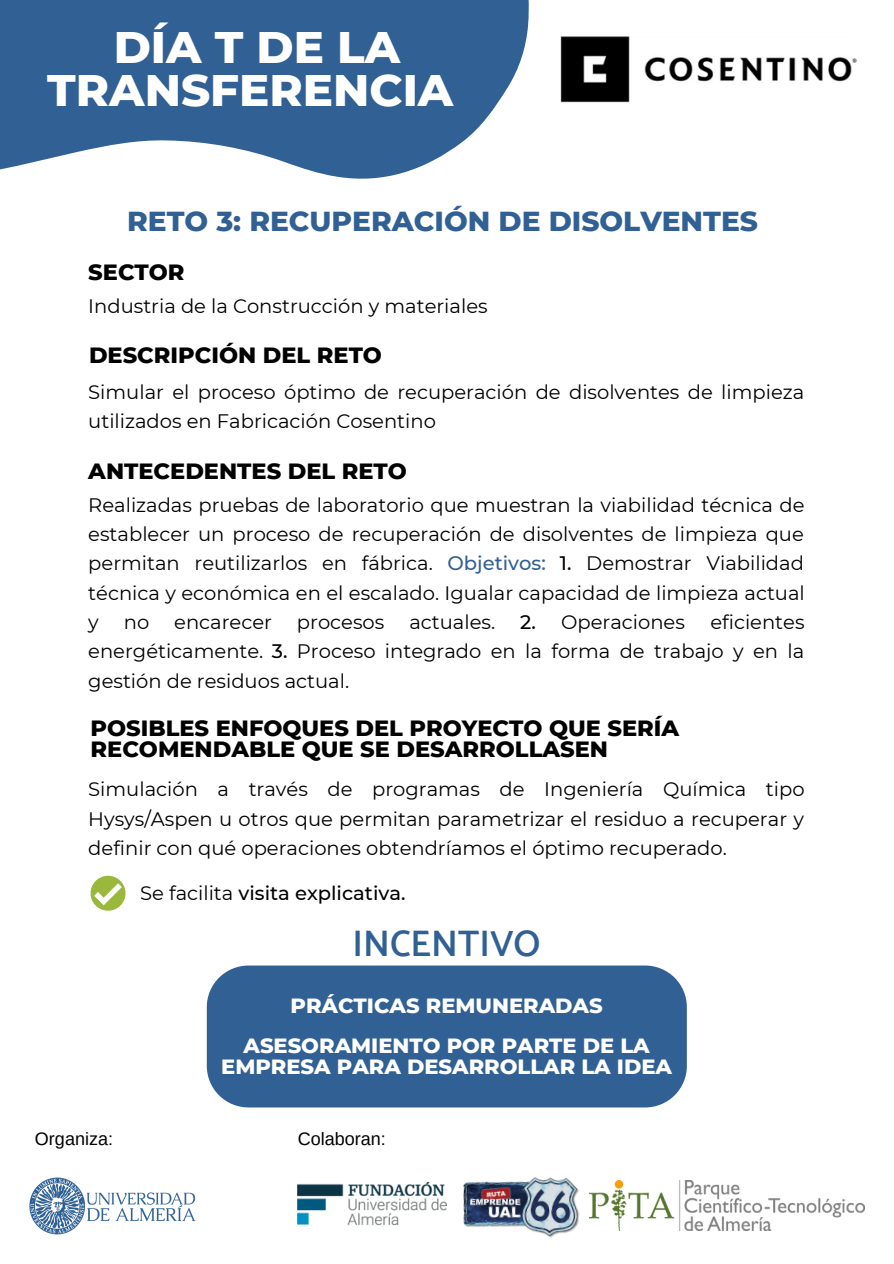
<style>
.page{position:relative;width:894px;height:1264px;background:#fff}
.page>*{position:absolute;margin:0;border:0;box-sizing:border-box;transform-origin:0 0}
.t1{font:800 45px/42.8px "Montserrat";color:#fff;text-align:center}
.t2{font:600 36.75px "Catamaran";color:#316094}
.t3{font:800 28.05px "Montserrat";color:#316094}
.t4{font:800 22.5px/21.5px "Montserrat";color:#000}
.t5{font:800 21px/40.5px "Montserrat";color:#fff;text-align:center}
.t6{font:19.5px/29.2px "Montserrat";color:#000;text-align:justify}
.t7{font:500 19.5px "Montserrat";color:#000}
.t8{font:18px "Arimo";color:#000}
.s1{font-weight:500;color:#316094}
.s2{font-weight:500}
.s3{font-weight:400}
</style>
<div class="page">
<svg style="left:0;top:0;width:529px;height:179px;background:#4e77a3"></svg>
<img style="left:560px;top:36px;width:297px;height:67px">
<div style="left:207px;top:965px;width:479px;height:142px;background:#316094"></div>
<img style="left:29px;top:1177px;width:167px;height:58px">
<img style="left:297px;top:1181px;width:149px;height:45px">
<img style="left:463px;top:1177px;width:116px;height:61px">
<img style="left:589px;top:1180px;width:275px;height:50px">
<svg style="left:90px;top:875px;width:35px;height:35px"></svg>
<h1 class="t1" style="left:47px;top:26px;width:407px">DÍA T DE LA<br>TRANSFERENCIA</h1>
<h3 class="t3" style="left:127px;top:204px;width:632px">RETO 3: RECUPERACIÓN DE DISOLVENTES</h3>
<p class="t4" style="left:88px;top:261px;width:98px">SECTOR</p>
<p class="t6" style="left:88px;top:291px;width:401px">Industria de la Construcción y materiales</p>
<p class="t4" style="left:89px;top:344px;width:294px">DESCRIPCIÓN DEL RETO</p>
<p class="t6" style="left:88px;top:377px;width:717px">Simular el proceso óptimo de recuperación de disolventes de limpieza utilizados en Fabricación Cosentino</p>
<p class="t4" style="left:88px;top:460px;width:320px">ANTECEDENTES DEL RETO</p>
<p class="t6" style="left:88px;top:490px;width:717px">Realizadas pruebas de laboratorio que muestran la viabilidad técnica de establecer un proceso de recuperación de disolventes de limpieza que permitan reutilizarlos en fábrica. <span class="s1">Objetivos:</span> <span class="s2">1.</span> Demostrar Viabilidad técnica y económica en el escalado. Igualar capacidad de limpieza actual y</p>
<p class="t6" style="left:88px;top:607px;width:717px;text-indent:622px">eficientes energéticamente. <span class="s2">3.</span> Proceso integrado en la forma de trabajo y en la gestión de residuos actual.</p>
<p class="t4" style="left:90px;top:716px;width:590px">POSIBLES ENFOQUES DEL PROYECTO QUE SERÍA<br>RECOMENDABLE QUE SE DESARROLLASEN</p>
<p class="t6" style="left:88px;top:774px;width:717px">Simulación a través de programas de Ingeniería Química tipo Hysys/Aspen u otros que permitan parametrizar el residuo a recuperar y definir con qué operaciones obtendríamos el óptimo recuperado.</p>
<p class="t6" style="left:124px;top:607px;width:27px">no</p>
<p class="t6" style="left:174px;top:607px;width:99px">encarecer</p>
<p class="t6" style="left:297px;top:607px;width:89px">procesos</p>
<p class="t6" style="left:409px;top:607px;width:87px">actuales.</p>
<p class="t6" style="left:520px;top:607px;width:166px"><span class="s2">2.</span> Operaciones</p>
<p class="t7" style="left:140px;top:880px;width:267px"><span class="s3">Se facilita</span> visita explicativa.</p>
<h2 class="t2" style="left:352px;top:922px;width:189px">INCENTIVO</h2>
<p class="t5" style="left:243px;top:985px;width:407px">PRÁCTICAS REMUNERADAS<br>ASESORAMIENTO POR PARTE DE LA</p>
<p class="t5" style="left:221px;top:1045px;width:452px">EMPRESA PARA DESARROLLAR LA IDEA</p>
<p class="t8" style="left:35px;top:1128px;width:80px">Organiza:</p>
<p class="t8" style="left:297px;top:1128px;width:90px">Colaboran:</p>
</div>
